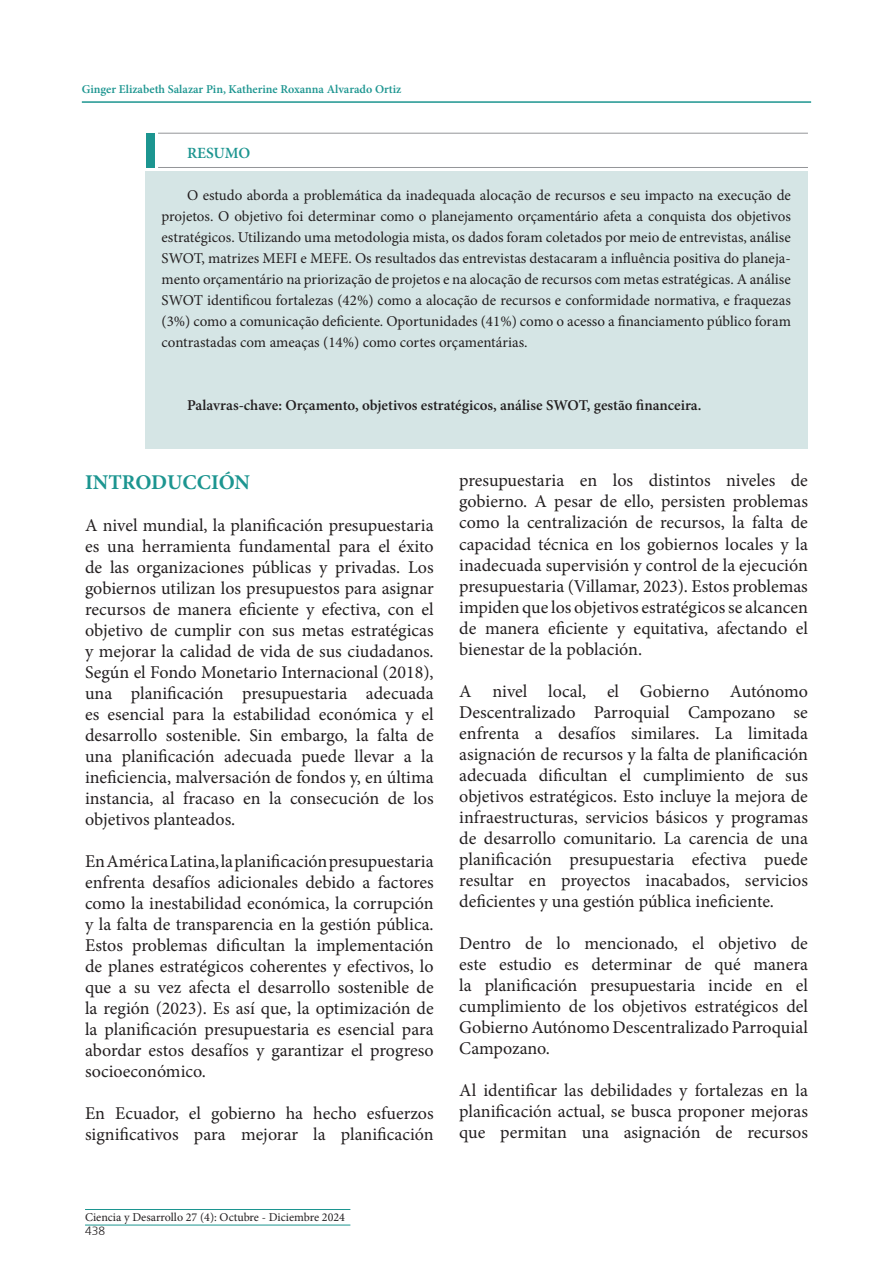
<style>
.page{position:relative;width:893px;height:1263px;background:#fff}
.page>*{position:absolute;margin:0;border:0;box-sizing:border-box;transform-origin:0 0}
.t1{font:700 21px "Minion Pro";color:#1c9590}
.t2{font:18px/21px "Minion Pro";color:#231f20;text-align:justify}
.t3{font:600 15.6px "Minion Pro";letter-spacing:-.005em;color:#1c9590}
.t4{font:15px/21px "Minion Pro";color:#231f20;text-align:justify}
.t5{font:600 15px "Minion Pro";color:#231f20}
.t6{font:600 12px "Minion Pro";color:#1c9590}
.t7{font:12px "Minion Pro";color:#231f20}
.t8{font:300 12px "Frutiger";color:#231f20}
</style>
<div class="page">
<hr style="left:82px;top:101px;width:729px;height:2px;background:#1c9590">
<hr style="left:85px;top:1209px;width:265px;height:1px;background:#1c9590">
<hr style="left:85px;top:1225px;width:265px;height:1px;background:#1c9590">
<div style="left:146px;top:171px;width:662px;height:278px;background:#d5e5e5"></div>
<div style="left:146px;top:133px;width:8px;height:35px;background:#1c9590"></div>
<hr style="left:158px;top:133px;width:650px;height:1px;background:#939598">
<hr style="left:158px;top:167px;width:650px;height:1px;background:#939598">
<p class="t6" style="left:82px;top:80px;width:321px">Ginger Elizabeth Salazar Pin, Katherine Roxanna Alvarado Ortiz</p>
<p class="t3" style="left:187px;top:142px;width:65px">RESUMO</p>
<p class="t4" style="left:162px;top:185px;width:631px;text-indent:26px">O estudo aborda a problemática da inadequada alocação de recursos e seu impacto na execução de projetos. O objetivo foi determinar como o planejamento orçamentário afeta a conquista dos objetivos estratégicos. Utilizando uma metodologia mista, os dados foram coletados por meio de entrevistas, análise SWOT, matrizes MEFI e MEFE. Os resultados das entrevistas destacaram a influência positiva do planeja&shy;mento orçamentário na priorização de projetos e na alocação de recursos com metas estratégicas. A análise SWOT identificou fortalezas (42%) como a alocação de recursos e conformidade normativa, e fraquezas (3%) como a comunicação deficiente. Oportunidades (41%) como o acesso a financiamento público foram contrastadas com ameaças (14%) como cortes orçamentárias.</p>
<p class="t5" style="left:187px;top:395px;width:516px">Palavras-chave: Orçamento, objetivos estratégicos, análise SWOT, gestão financeira.</p>
<p class="t1" style="left:85px;top:467px;width:167px">INTRODUCCIÓN</p>
<p class="t2" style="left:85px;top:514px;width:350px">A nivel mundial, la planificación presupuestaria es una herramienta fundamental para el éxito de las organizaciones públicas y privadas. Los gobiernos utilizan los presupuestos para asignar recursos de manera eficiente y efectiva, con el objetivo de cumplir con sus metas estratégicas y mejorar la calidad de vida de sus ciudadanos.<br>Según el Fondo Monetario Internacional (2018), una planificación presupuestaria adecuada es esencial para la estabilidad económica y el desarrollo sostenible. Sin embargo, la falta de una planificación adecuada puede llevar a la ineficiencia, malversación de fondos y, en última instancia, al fracaso en la consecución de los objetivos planteados.</p>
<p class="t2" style="left:85px;top:850px;width:350px">En América Latina, la planificación presupuestaria enfrenta desafíos adicionales debido a factores como la inestabilidad económica, la corrupción y la falta de transparencia en la gestión pública.<br>Estos problemas dificultan la implementación de planes estratégicos coherentes y efectivos, lo que a su vez afecta el desarrollo sostenible de la región (2023). Es así que, la optimización de la planificación presupuestaria es esencial para abordar estos desafíos y garantizar el progreso socioeconómico.</p>
<p class="t2" style="left:85px;top:1102px;width:350px">En Ecuador, el gobierno ha hecho esfuerzos significativos para mejorar la planificación</p>
<p class="t2" style="left:459px;top:470px;width:350px">presupuestaria en los distintos niveles de gobierno. A pesar de ello, persisten problemas como la centralización de recursos, la falta de capacidad técnica en los gobiernos locales y la inadecuada supervisión y control de la ejecución presupuestaria (Villamar, 2023). Estos problemas impiden que los objetivos estratégicos se alcancen de manera eficiente y equitativa, afectando el bienestar de la población.</p>
<p class="t2" style="left:459px;top:680px;width:350px">A nivel local, el Gobierno Autónomo Descentralizado Parroquial Campozano se enfrenta a desafíos similares. La limitada asignación de recursos y la falta de planificación adecuada dificultan el cumplimiento de sus objetivos estratégicos. Esto incluye la mejora de infraestructuras, servicios básicos y programas de desarrollo comunitario. La carencia de una planificación presupuestaria efectiva puede resultar en proyectos inacabados, servicios deficientes y una gestión pública ineficiente.</p>
<p class="t2" style="left:459px;top:932px;width:350px">Dentro de lo mencionado, el objetivo de este estudio es determinar de qué manera la planificación presupuestaria incide en el cumplimiento de los objetivos estratégicos del Gobierno Autónomo Descentralizado Parroquial Campozano.</p>
<p class="t2" style="left:459px;top:1079px;width:350px">Al identificar las debilidades y fortalezas en la planificación actual, se busca proponer mejoras que permitan una asignación de recursos</p>
<p class="t7" style="left:85px;top:1209px;width:261px">Ciencia y Desarrollo 27 (4): Octubre - Diciembre 2024</p>
<p class="t8" style="left:85px;top:1222px;width:22px">438</p>
</div>
